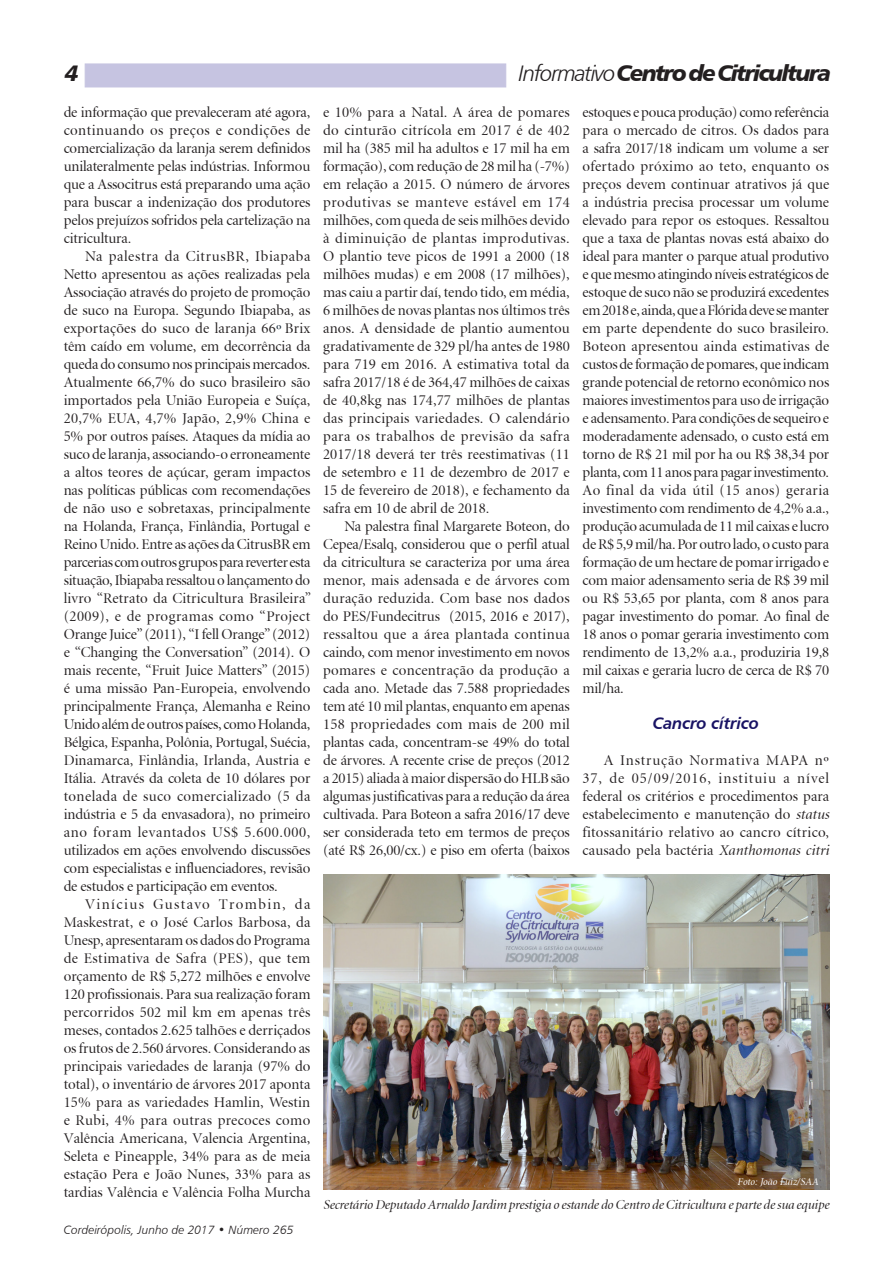
<style>
.page{position:relative;width:893px;height:1276px;background:#fff}
.page>*{position:absolute;margin:0;border:0;box-sizing:border-box;transform-origin:0 0}
.t1{font:22.5px "Humanist 777 BT Black Italic B";letter-spacing:-.08em;color:#231f20}
.Título_4{font:16.5px "Humanist 777 BT Bold Italic B";letter-spacing:-.01em;color:#191364}
.Informativo{font:15px/18px "Atlante Display S Si Display";letter-spacing:-.01em;color:#231f20;text-align:justify}
.Legenda{font:italic 13.5px "Atlante Display S Si Display";letter-spacing:-.005em;color:#231f20}
.t2{font:12px "Humanist 777 BT Light Italic B";color:#231f20}
.Legenda-2{font:italic 10.5px "Atlante Display S Si Display";color:#fff}
.s1{font-family:"Humanist 777 BT Light Italic B"}
.s2{color:#172938}
.s3{font-style:italic}
</style>
<div class="page">
<div style="left:85px;top:64px;width:421px;height:23px;background:#c6c4e1"></div>
<img style="left:323px;top:874px;width:506px;height:316px">
<p class="t1" style="left:65px;top:58px;width:15px">4</p>
<p class="t1" style="left:519px;top:58px;width:314px"><span class="s1">Informativo</span>Centro de Citricultura</p>
<p class="Informativo" style="left:64px;top:104px;width:248px">de informação que prevaleceram até agora, continuando os preços e condições de comercialização da laranja serem definidos unilateralmente pelas indústrias. Informou que a Associtrus está preparando uma ação para buscar a indenização dos produtores pelos prejuízos sofridos pela cartelização na citricultura.</p>
<p class="Informativo" style="left:64px;top:248px;width:249px;text-indent:21px">Na palestra da CitrusBR, Ibiapaba Netto apresentou as ações realizadas pela Associação através do projeto de promoção de suco na Europa. Segundo Ibiapaba, as exportações do suco de laranja 66<span class="s2">º</span> Brix têm caído em volume, em decorrência da queda do consumo nos principais mercados.<br>Atualmente 66,7% do suco brasileiro são importados pela União Europeia e Suíça, 20,7% EUA, 4,7% Japão, 2,9% China e 5% por outros países. Ataques da mídia ao suco de laranja, associando-o erroneamente a altos teores de açúcar, geram impactos nas políticas públicas com recomendações de não uso e sobretaxas, principalmente na Holanda, França, Finlândia, Portugal e Reino Unido. Entre as ações da CitrusBR em parcerias com outros grupos para reverter esta situação, Ibiapaba ressaltou o lançamento do livro “Retrato da Citricultura Brasileira” (2009), e de programas como “Project Orange Juice” (2011), “I fell Orange” (2012) e “Changing the Conversation” (2014). O mais recente, “Fruit Juice Matters” (2015) é uma missão Pan-Europeia, envolvendo principalmente França, Alemanha e Reino Unido além de outros países, como Holanda, Bélgica, Espanha, Polônia, Portugal, Suécia, Dinamarca, Finlândia, Irlanda, Austria e Itália. Através da coleta de 10 dólares por tonelada de suco comercializado (5 da indústria e 5 da envasadora), no primeiro ano foram levantados US$ 5.600.000, utilizados em ações envolvendo discussões com especialistas e influenciadores, revisão de estudos e participação em eventos.</p>
<p class="Informativo" style="left:64px;top:896px;width:248px;text-indent:21px">Vinícius Gustavo Trombin, da Maskestrat, e o José Carlos Barbosa, da Unesp, apresentaram os dados do Programa de Estimativa de Safra (PES), que tem orçamento de R$ 5,272 milhões e envolve 120 profissionais. Para sua realização foram percorridos 502 mil km em apenas três meses, contados 2.625 talhões e derriçados os frutos de 2.560 árvores. Considerando as principais variedades de laranja (97% do total), o inventário de árvores 2017 aponta 15% para as variedades Hamlin, Westin e Rubi, 4% para outras precoces como Valência Americana, Valencia Argentina, Seleta e Pineapple, 34% para as de meia estação Pera e João Nunes, 33% para as tardias Valência e Valência Folha Murcha</p>
<p class="t2" style="left:64px;top:1222px;width:231px">Cordeirópolis, Junho de 2017 • Número 265</p>
<p class="Informativo" style="left:323px;top:104px;width:248px">e 10% para a Natal. A área de pomares do cinturão citrícola em 2017 é de 402 mil ha (385 mil ha adultos e 17 mil ha em formação), com redução de 28 mil ha (-7%) em relação a 2015. O número de árvores produtivas se manteve estável em 174 milhões, com queda de seis milhões devido à diminuição de plantas improdutivas.<br>O plantio teve picos de 1991 a 2000 (18 milhões mudas) e em 2008 (17 milhões), mas caiu a partir daí, tendo tido, em média, 6 milhões de novas plantas nos últimos três anos. A densidade de plantio aumentou gradativamente de 329 pl/ha antes de 1980 para 719 em 2016. A estimativa total da safra 2017/18 é de 364,47 milhões de caixas de 40,8kg nas 174,77 milhões de plantas das principais variedades. O calendário para os trabalhos de previsão da safra 2017/18 deverá ter três reestimativas (11 de setembro e 11 de dezembro de 2017 e 15 de fevereiro de 2018), e fechamento da safra em 10 de abril de 2018.</p>
<p class="Informativo" style="left:323px;top:518px;width:248px;text-indent:21px">Na palestra final Margarete Boteon, do Cepea/Esalq, considerou que o perfil atual da citricultura se caracteriza por uma área menor, mais adensada e de árvores com duração reduzida. Com base nos dados do PES/Fundecitrus (2015, 2016 e 2017), ressaltou que a área plantada continua caindo, com menor investimento em novos pomares e concentração da produção a cada ano. Metade das 7.588 propriedades tem até 10 mil plantas, enquanto em apenas 158 propriedades com mais de 200 mil plantas cada, concentram-se 49% do total de árvores. A recente crise de preços (2012 a 2015) aliada à maior dispersão do HLB são algumas justificativas para a redução da área cultivada. Para Boteon a safra 2016/17 deve ser considerada teto em termos de preços (até R$ 26,00/cx.) e piso em oferta (baixos</p>
<p class="Informativo" style="left:583px;top:104px;width:248px">estoques e pouca produção) como referência para o mercado de citros. Os dados para a safra 2017/18 indicam um volume a ser ofertado próximo ao teto, enquanto os preços devem continuar atrativos já que a indústria precisa processar um volume elevado para repor os estoques. Ressaltou que a taxa de plantas novas está abaixo do ideal para manter o parque atual produtivo e que mesmo atingindo níveis estratégicos de estoque de suco não se produzirá excedentes em 2018 e, ainda, que a Flórida deve se manter em parte dependente do suco brasileiro.<br>Boteon apresentou ainda estimativas de custos de formação de pomares, que indicam grande potencial de retorno econômico nos maiores investimentos para uso de irrigação e adensamento. Para condições de sequeiro e moderadamente adensado, o custo está em torno de R$ 21 mil por ha ou R$ 38,34 por planta, com 11 anos para pagar investimento.<br>Ao final da vida útil (15 anos) geraria investimento com rendimento de 4,2% a.a., produção acumulada de 11 mil caixas e lucro de R$ 5,9 mil/ha. Por outro lado, o custo para formação de um hectare de pomar irrigado e com maior adensamento seria de R$ 39 mil ou R$ 53,65 por planta, com 8 anos para pagar investimento do pomar. Ao final de 18 anos o pomar geraria investimento com rendimento de 13,2% a.a., produziria 19,8 mil caixas e geraria lucro de cerca de R$ 70 mil/ha.</p>
<p class="Título_4" style="left:653px;top:713px;width:108px">Cancro cítrico</p>
<p class="Informativo" style="left:583px;top:752px;width:248px;text-indent:21px">A Instrução Normativa MAPA nº 37, de 05/09/2016, instituiu a nível federal os critérios e procedimentos para estabelecimento e manutenção do <span class="s3">status </span>fitossanitário relativo ao cancro cítrico, causado pela bactéria <span class="s3">Xanthomonas citri</span></p>
<p class="Legenda-2" style="left:737px;top:1176px;width:83px">Foto: João Luiz/SAA</p>
<p class="Legenda" style="left:323px;top:1197px;width:507px">Secretário Deputado Arnaldo Jardim prestigia o estande do Centro de Citricultura e parte de sua equipe</p>
</div>
